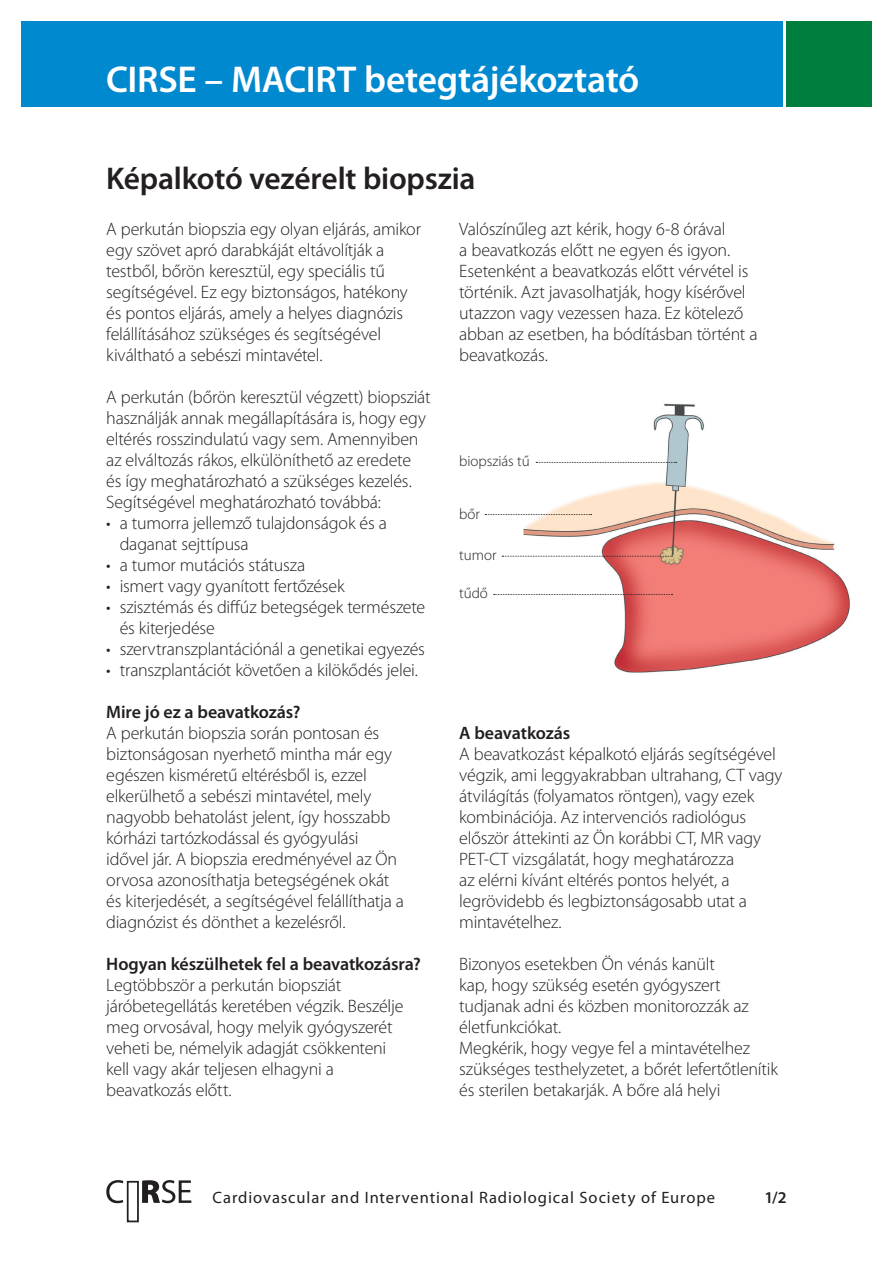
<style>
.page{position:relative;width:893px;height:1263px;background:#fff}
.page>*{position:absolute;margin:0;border:0;box-sizing:border-box;transform-origin:0 0}
.t1{font:600 37.5px "Myriad Pro";letter-spacing:-.005em;color:#fff}
.t2{font:600 31.5px "Myriad Pro";letter-spacing:-.01em;color:#231f20}
.t3{font:300 18px/21px "Myriad Pro";letter-spacing:-.01em;color:#231f20}
.t4{font:600 18px "Myriad Pro";letter-spacing:-.005em;color:#231f20}
.t5{font:16.5px "Myriad Pro";letter-spacing:.055em;color:#231f20}
.t6{font:600 16.5px "Myriad Pro";color:#231f20}
.t7{font:300 15px "Myriad Pro";color:#231f20}
</style>
<div class="page">
<div style="left:127px;top:1181px;width:12px;height:41px;background:#fff;border:2px solid #231f20"></div>
<svg style="left:106px;top:1180px;width:85px;height:23px"></svg>
<img style="left:485px;top:403px;width:365px;height:270px">
<svg style="left:536px;top:462px;width:141px;height:1px"></svg>
<svg style="left:502px;top:556px;width:170px;height:1px"></svg>
<svg style="left:485px;top:514px;width:107px;height:1px"></svg>
<svg style="left:494px;top:594px;width:178px;height:1px"></svg>
<div style="left:21px;top:21px;width:761px;height:85px;background:#0089cf"></div>
<div style="left:787px;top:21px;width:85px;height:85px;background:#007e3d"></div>
<h1 class="t1" style="left:106px;top:59px;width:535px">CIRSE – MACIRT betegtájékoztató</h1>
<h2 class="t2" style="left:106px;top:161px;width:371px">Képalkotó vezérelt biopszia</h2>
<p class="t3" style="left:106px;top:218px;width:316px">A perkután biopszia egy olyan eljárás, amikor egy szövet apró darabkáját eltávolítják a testből, bőrön keresztül, egy speciális tű segítségével. Ez egy biztonságos, hatékony és pontos eljárás, amely a helyes diagnózis felállításához szükséges és segítségével kiváltható a sebészi mintavétel.</p>
<p class="t3" style="left:106px;top:386px;width:326px">A perkután (bőrön keresztül végzett) biopsziát használják annak megállapítására is, hogy egy eltérés rosszindulatú vagy sem. Amennyiben az elváltozás rákos, elkülöníthető az eredete és így meghatározható a szükséges kezelés.<br>Segítségével meghatározható továbbá:</p>
<p class="t3" style="left:120px;top:512px;width:269px;text-indent:-13px">• a tumorra jellemző tulajdonságok és a daganat sejttípusa</p>
<p class="t3" style="left:106px;top:554px;width:200px">• a tumor mutációs státusza</p>
<p class="t3" style="left:106px;top:575px;width:240px">• ismert vagy gyanított fertőzések</p>
<p class="t3" style="left:120px;top:596px;width:307px;text-indent:-13px">• szisztémás és diffúz betegségek természete és kiterjedése</p>
<p class="t3" style="left:106px;top:639px;width:320px">• szervtranszplantációnál a genetikai egyezés</p>
<p class="t3" style="left:106px;top:660px;width:313px">• transzplantációt követően a kilökődés jelei.</p>
<p class="t4" style="left:106px;top:702px;width:196px">Mire jó ez a beavatkozás?</p>
<p class="t3" style="left:106px;top:723px;width:299px">A perkután biopszia során pontosan és biztonságosan nyerhető mintha már egy egészen kisméretű eltérésből is, ezzel elkerülhető a sebészi mintavétel, mely nagyobb behatolást jelent, így hosszabb kórházi tartózkodással és gyógyulási idővel jár. A biopszia eredményével az Ön orvosa azonosíthatja betegségének okát és kiterjedését, a segítségével felállíthatja a diagnózist és dönthet a kezelésről.</p>
<p class="t4" style="left:106px;top:954px;width:316px">Hogyan készülhetek fel a beavatkozásra?</p>
<p class="t3" style="left:106px;top:975px;width:299px">Legtöbbször a perkután biopsziát járóbetegellátás keretében végzik. Beszélje meg orvosával, hogy melyik gyógyszerét veheti be, némelyik adagját csökkenteni kell vagy akár teljesen elhagyni a beavatkozás előtt.</p>
<p class="t3" style="left:459px;top:219px;width:300px">Valószínűleg azt kérik, hogy 6-8 órával<br>a beavatkozás előtt ne egyen és igyon.<br>Esetenként a beavatkozás előtt vérvétel is történik. Azt javasolhatják, hogy kísérővel utazzon vagy vezessen haza. Ez kötelező abban az esetben, ha bódításban történt a beavatkozás.</p>
<p class="t7" style="left:459px;top:453px;width:72px">biopsziás tű</p>
<p class="t7" style="left:459px;top:506px;width:22px">bőr</p>
<p class="t7" style="left:459px;top:547px;width:39px">tumor</p>
<p class="t7" style="left:459px;top:585px;width:30px">tűdő</p>
<p class="t4" style="left:459px;top:723px;width:113px">A beavatkozás</p>
<p class="t3" style="left:459px;top:744px;width:325px">A beavatkozást képalkotó eljárás segítségével végzik, ami leggyakrabban ultrahang, CT vagy átvilágítás (folyamatos röntgen), vagy ezek kombinációja. Az intervenciós radiológus először áttekinti az Ön korábbi CT, MR vagy PET-CT vizsgálatát, hogy meghatározza<br>az elérni kívánt eltérés pontos helyét, a legrövidebb és legbiztonságosabb utat a mintavételhez.</p>
<p class="t3" style="left:459px;top:954px;width:320px">Bizonyos esetekben Ön vénás kanült<br>kap, hogy szükség esetén gyógyszert tudjanak adni és közben monitorozzák az életfunkciókat.<br>Megkérik, hogy vegye fel a mintavételhez szükséges testhelyzetet, a bőrét lefertőtlenítik és sterilen betakarják. A bőre alá helyi</p>
<p class="t5" style="left:213px;top:1188px;width:504px">Cardiovascular and Interventional Radiological Society of Europe</p>
<p class="t6" style="left:764px;top:1188px;width:24px">1/2</p>
</div>
